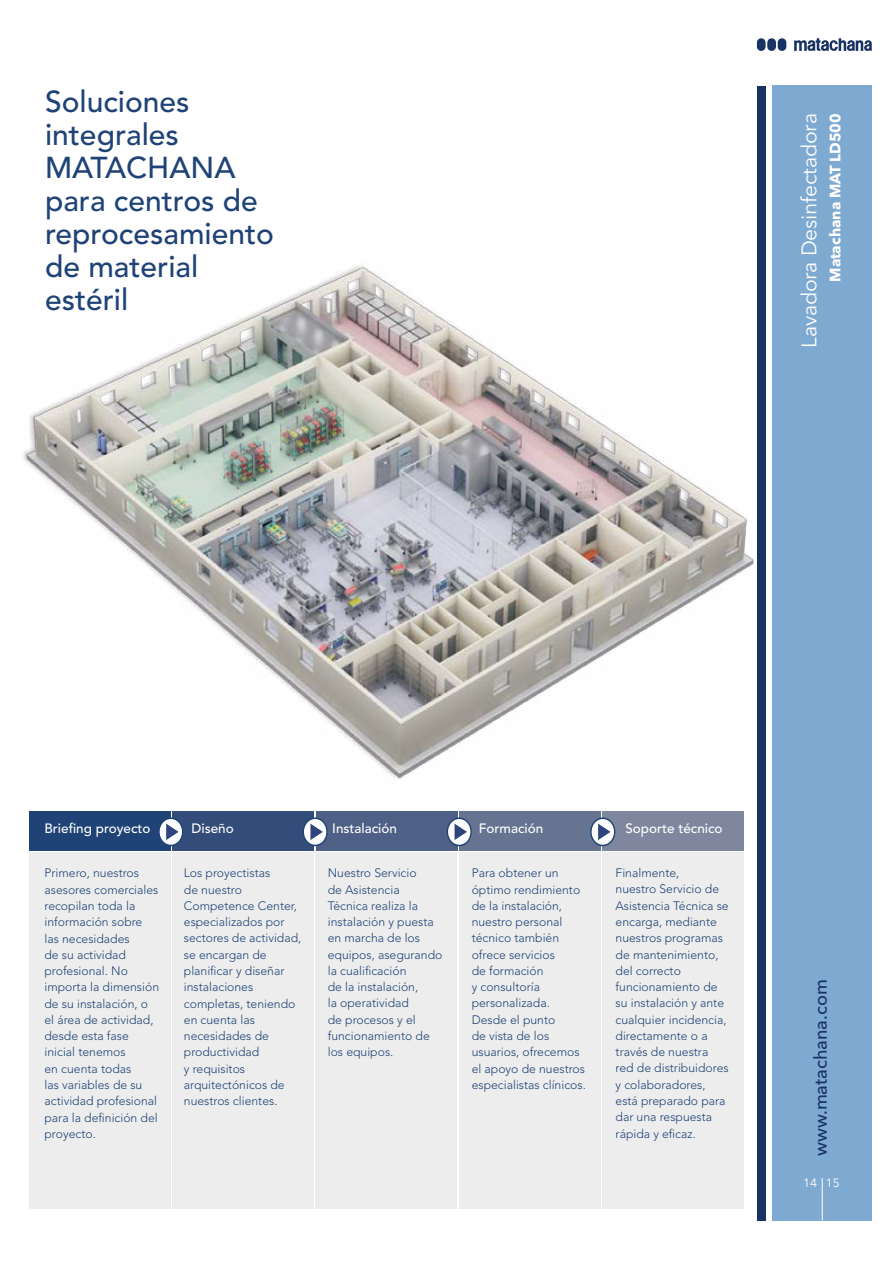
<style>
.page{position:relative;width:893px;height:1263px;background:#fff}
.page>*{position:absolute;margin:0;border:0;box-sizing:border-box;transform-origin:0 0}
.t1{font:500 30px/33px "Avenir LT Std";color:#1f4376}
.t2{font:21px "Avenir Next LT Pro";letter-spacing:-.01em;color:#fff}
.t3{font:500 18px "Avenir Next LT Pro";color:#183264}
.t4{font:700 15px "Avenir Next LT Pro";color:#fff}
.t5{font:500 13.5px "Avenir LT Std";color:#fff}
.t6{font:300 12.15px/16.2px "Avenir LT Std";color:#1f4376}
.t7{font:12px "Avenir Next LT Pro";color:#fff}
</style>
<div class="page">
<div style="left:778px;top:38px;width:8px;height:13px;background:#183264;border-radius:4px"></div>
<div style="left:767px;top:38px;width:9px;height:13px;background:#183264;border-radius:4px"></div>
<div style="left:757px;top:38px;width:9px;height:13px;background:#183264;border-radius:4px"></div>
<svg style="left:794px;top:38px;width:78px;height:13px"></svg>
<img style="left:22px;top:265px;width:732px;height:514px">
<div style="left:29px;top:811px;width:141px;height:39px;background:#1f4376"></div>
<div style="left:29px;top:852px;width:141px;height:357px;background:#ededed"></div>
<div style="left:173px;top:852px;width:141px;height:357px;background:#ededed"></div>
<div style="left:316px;top:852px;width:141px;height:357px;background:#ededed"></div>
<div style="left:459px;top:852px;width:141px;height:357px;background:#ededed"></div>
<div style="left:603px;top:852px;width:141px;height:357px;background:#ededed"></div>
<div style="left:316px;top:811px;width:141px;height:39px;background:#4e6085"></div>
<div style="left:173px;top:811px;width:141px;height:39px;background:#334c7a"></div>
<div style="left:459px;top:811px;width:141px;height:39px;background:#667491"></div>
<div style="left:603px;top:811px;width:141px;height:39px;background:#7e879e"></div>
<svg style="left:159px;top:817px;width:24px;height:29px"></svg>
<svg style="left:303px;top:817px;width:25px;height:29px"></svg>
<svg style="left:447px;top:817px;width:25px;height:29px"></svg>
<svg style="left:590px;top:817px;width:25px;height:29px"></svg>
<div style="left:773px;top:85px;width:99px;height:1135px;background:#7ea9d1"></div>
<hr style="left:822px;top:1178px;width:1px;height:42px;background:#fff">
<div style="left:757px;top:86px;width:8px;height:1134px;background:#183264"></div>
<h1 class="t1" style="left:45px;top:86px;width:231px">Soluciones integrales<br>MATACHANA para centros de reprocesamiento de material estéril</h1>
<h2 class="t2" style="left:796px;top:348px;width:236px;rotate:-90deg">Lavadora Desinfectadora</h2>
<p class="t4" style="left:826px;top:282px;width:170px;rotate:-90deg">Matachana MAT LD500</p>
<p class="t5" style="left:44px;top:821px;width:108px">Briefing proyecto</p>
<p class="t5" style="left:192px;top:821px;width:44px">Diseño</p>
<p class="t5" style="left:332px;top:821px;width:66px">Instalación</p>
<p class="t5" style="left:479px;top:821px;width:66px">Formación</p>
<p class="t5" style="left:625px;top:821px;width:99px">Soporte técnico</p>
<p class="t6" style="left:44px;top:865px;width:116px">Primero, nuestros asesores comerciales recopilan toda la información sobre las necesidades<br>de su actividad profesional. No importa la dimensión de su instalación, o el área de actividad, desde esta fase inicial tenemos<br>en cuenta todas<br>las variables de su actividad profesional para la definición del proyecto.</p>
<p class="t6" style="left:184px;top:865px;width:119px">Los proyectistas<br>de nuestro<br>Competence Center, especializados por sectores de actividad, se encargan de planificar y diseñar instalaciones completas, teniendo en cuenta las necesidades de productividad<br>y requisitos arquitectónicos de nuestros clientes.</p>
<p class="t6" style="left:328px;top:865px;width:116px">Nuestro Servicio<br>de Asistencia<br>Técnica realiza la instalación y puesta en marcha de los equipos, asegurando la cualificación<br>de la instalación,<br>la operatividad<br>de procesos y el funcionamiento de los equipos.</p>
<p class="t6" style="left:472px;top:865px;width:116px">Para obtener un óptimo rendimiento de la instalación, nuestro personal técnico también ofrece servicios<br>de formación<br>y consultoría personalizada.<br>Desde el punto<br>de vista de los usuarios, ofrecemos el apoyo de nuestros especialistas clínicos.</p>
<p class="t6" style="left:616px;top:865px;width:115px">Finalmente,<br>nuestro Servicio de<br>Asistencia Técnica se encarga, mediante nuestros programas de mantenimiento, del correcto funcionamiento de su instalación y ante cualquier incidencia, directamente o a través de nuestra red de distribuidores y colaboradores, está preparado para dar una respuesta rápida y eficaz.</p>
<h3 class="t3" style="left:810px;top:1156px;width:178px;rotate:-90deg">www.matachana.com</h3>
<p class="t7" style="left:803px;top:1176px;width:38px">14 15</p>
</div>
